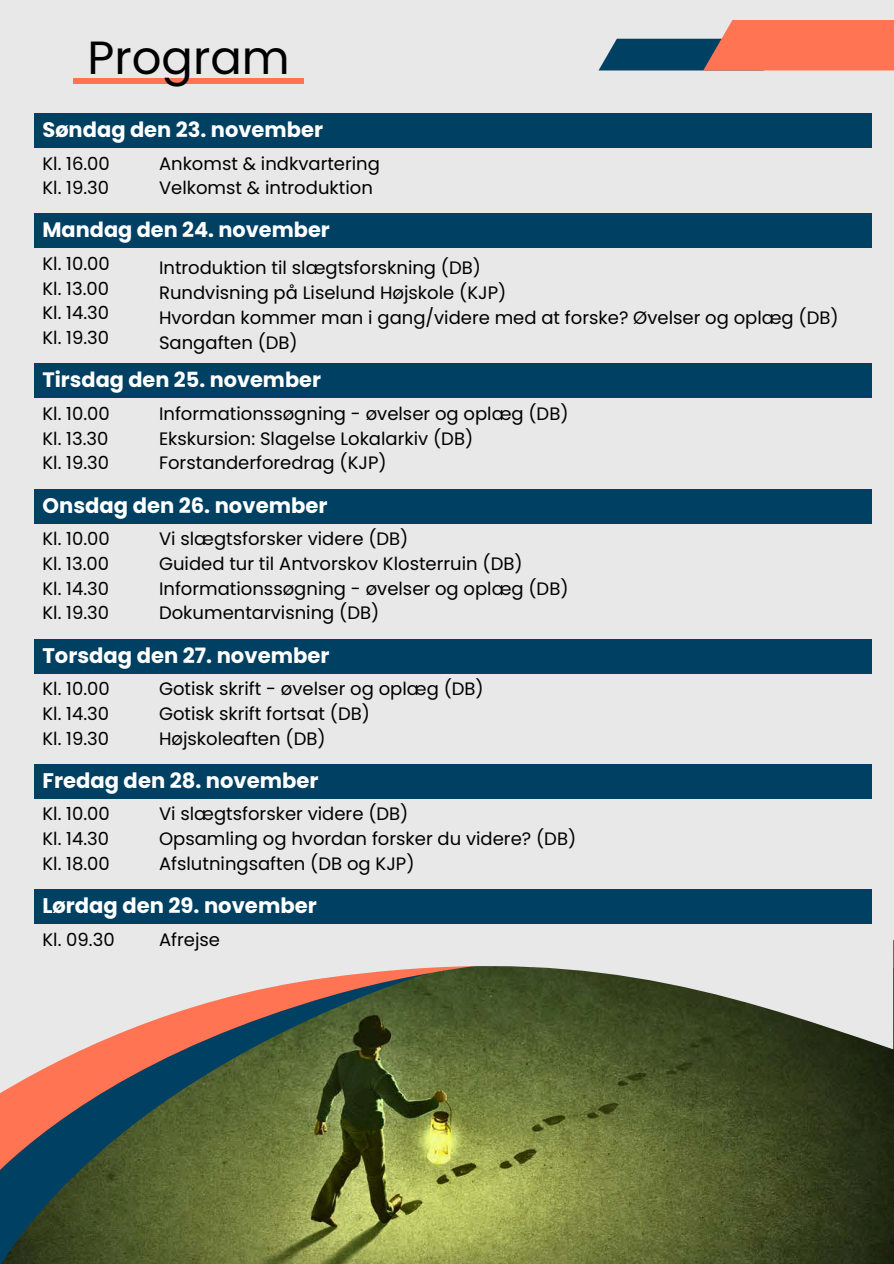
<style>
.page{position:relative;width:894px;height:1264px;background:#fff}
.page>*{position:absolute;margin:0;border:0;box-sizing:border-box;transform-origin:0 0}
.t1{font:46.5px "Poppins";color:#000}
.t2{font:700 21.15px "Poppins";color:#fff}
.t3{font:700 21px "Poppins";color:#fff}
.t4{font:700 20.85px "Poppins";color:#fff}
.t5{font:18px "Poppins";color:#000}
</style>
<div class="page">
<div style="left:0;top:0;width:893px;height:1263px;background:#e8e8e8"></div>
<svg style="left:599px;top:20px;width:294px;height:50px"></svg>
<div style="left:73px;top:78px;width:231px;height:6px;background:#ff7453"></div>
<svg style="left:0;top:1178px;width:893px;height:85px;background:#67723a"></svg>
<svg style="left:0;top:1098px;width:893px;height:80px;background:#606939"></svg>
<svg style="left:0;top:966px;width:893px;height:132px"></svg>
<svg style="left:34px;top:764px;width:838px;height:35px"></svg>
<div style="left:34px;top:113px;width:837px;height:34px;background:#004062"></div>
<div style="left:34px;top:214px;width:837px;height:34px;background:#004062"></div>
<div style="left:34px;top:364px;width:837px;height:34px;background:#004062"></div>
<div style="left:34px;top:639px;width:837px;height:34px;background:#004062"></div>
<div style="left:34px;top:764px;width:837px;height:34px;background:#004062"></div>
<div style="left:34px;top:489px;width:837px;height:34px;background:#004062"></div>
<div style="left:34px;top:889px;width:837px;height:34px;background:#004062"></div>
<p class="t1" style="left:87px;top:25px;width:204px">Program</p>
<h1 class="t3" style="left:42px;top:115px;width:282px">Søndag den 23. november</h1>
<p class="t5" style="left:42px;top:151px;width:69px">Kl. 16.00</p>
<p class="t5" style="left:42px;top:175px;width:68px">Kl. 19.30</p>
<p class="t5" style="left:159px;top:151px;width:222px">Ankomst &amp; indkvartering</p>
<p class="t5" style="left:159px;top:175px;width:215px">Velkomst &amp; introduktion</p>
<p class="t4" style="left:42px;top:215px;width:289px">Mandag den 24. november</p>
<p class="t5" style="left:42px;top:251px;width:69px">Kl. 10.00</p>
<p class="t5" style="left:42px;top:276px;width:68px">Kl. 13.00</p>
<h2 class="t5" style="left:42px;top:300px;width:68px">Kl. 14.30</h2>
<p class="t5" style="left:42px;top:325px;width:68px">Kl. 19.30</p>
<p class="t5" style="left:159px;top:255px;width:323px">Introduktion til slægtsforskning (DB)</p>
<p class="t5" style="left:159px;top:280px;width:348px">Rundvisning på Liselund Højskole (KJP)</p>
<p class="t5" style="left:159px;top:305px;width:681px">Hvordan kommer man i gang/videre med at forske? Øvelser og oplæg (DB)</p>
<p class="t5" style="left:159px;top:330px;width:140px">Sangaften (DB)</p>
<p class="t4" style="left:42px;top:365px;width:280px">Tirsdag den 25. november</p>
<p class="t5" style="left:42px;top:401px;width:69px">Kl. 10.00</p>
<h2 class="t5" style="left:42px;top:426px;width:67px">Kl. 13.30</h2>
<p class="t5" style="left:42px;top:450px;width:68px">Kl. 19.30</p>
<p class="t5" style="left:159px;top:401px;width:411px">Informationssøgning - øvelser og oplæg (DB)</p>
<p class="t5" style="left:159px;top:426px;width:315px">Ekskursion: Slagelse Lokalarkiv (DB)</p>
<p class="t5" style="left:159px;top:450px;width:229px">Forstanderforedrag (KJP)</p>
<p class="t2" style="left:42px;top:491px;width:286px">Onsdag den 26. november</p>
<p class="t5" style="left:42px;top:526px;width:69px">Kl. 10.00</p>
<p class="t5" style="left:42px;top:551px;width:68px">Kl. 13.00</p>
<p class="t5" style="left:42px;top:576px;width:68px">Kl. 14.30</p>
<p class="t5" style="left:42px;top:600px;width:68px">Kl. 19.30</p>
<h2 class="t5" style="left:159px;top:526px;width:251px">Vi slægtsforsker videre (DB)</h2>
<p class="t5" style="left:159px;top:551px;width:365px">Guided tur til Antvorskov Klosterruin (DB)</p>
<p class="t5" style="left:159px;top:576px;width:411px">Informationssøgning - øvelser og oplæg (DB)</p>
<p class="t5" style="left:159px;top:600px;width:222px">Dokumentarvisning (DB)</p>
<h2 class="t2" style="left:42px;top:641px;width:288px">Torsdag den 27. november</h2>
<p class="t5" style="left:42px;top:676px;width:69px">Kl. 10.00</p>
<p class="t5" style="left:42px;top:701px;width:68px">Kl. 14.30</p>
<p class="t5" style="left:42px;top:725px;width:68px">Kl. 19.30</p>
<h2 class="t5" style="left:159px;top:676px;width:326px">Gotisk skrift - øvelser og oplæg (DB)</h2>
<p class="t5" style="left:159px;top:701px;width:212px">Gotisk skrift fortsat (DB)</p>
<p class="t5" style="left:159px;top:725px;width:168px">Højskoleaften (DB)</p>
<p class="t2" style="left:42px;top:766px;width:277px">Fredag den 28. november</p>
<p class="t5" style="left:42px;top:801px;width:69px">Kl. 10.00</p>
<p class="t5" style="left:42px;top:826px;width:68px">Kl. 14.30</p>
<p class="t5" style="left:42px;top:851px;width:69px">Kl. 18.00</p>
<h2 class="t5" style="left:159px;top:801px;width:251px">Vi slægtsforsker videre (DB)</h2>
<p class="t5" style="left:159px;top:826px;width:418px">Opsamling og hvordan forsker du videre? (DB)</p>
<p class="t5" style="left:159px;top:851px;width:257px">Afslutningsaften (DB og KJP)</p>
<p class="t2" style="left:42px;top:891px;width:276px">Lørdag den 29. november</p>
<p class="t5" style="left:42px;top:926px;width:74px">Kl. 09.30</p>
<h2 class="t5" style="left:159px;top:926px;width:62px">Afrejse</h2>
</div>
